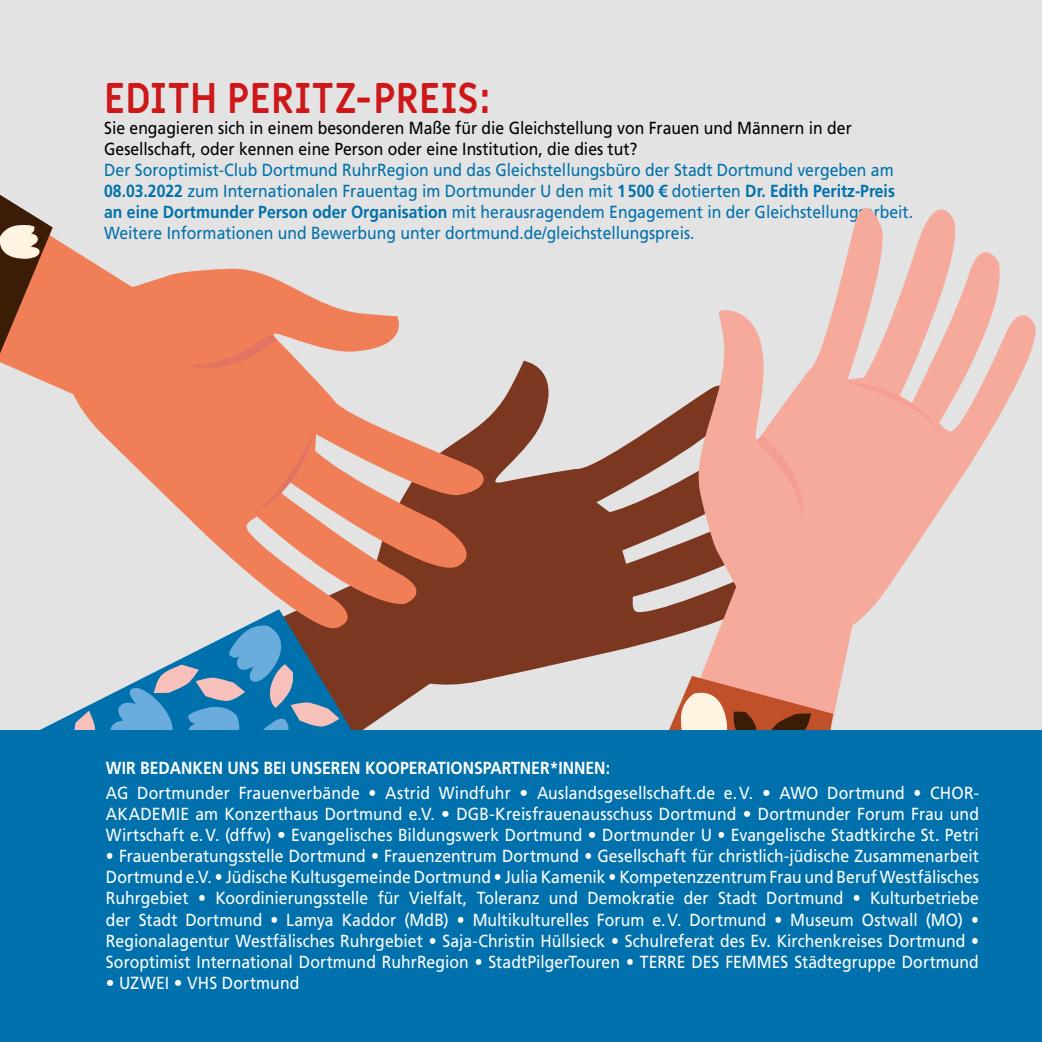
<style>
.page{position:relative;width:1042px;height:1042px;background:#e3e3e3}
.page>*{position:absolute;margin:0;border:0;box-sizing:border-box;transform-origin:0 0}
.t1{font:700 42px "Miriam Libre";color:#cd1719;scale:.93 1}
.t2{font:17.5px/21px "Frutiger LT Pro";letter-spacing:.005em;color:#fff;text-align:justify;scale:.9 1}
.t3{font:17.5px/21px "Frutiger LT Pro";color:#0071ac;scale:.9 1}
.t4{font:17.5px/21px "Frutiger LT Pro";color:#000;scale:.9 1}
.t5{font:700 17.5px "Frutiger LT Pro";color:#fff;scale:.9 1}
.t6{font:17.5px "Frutiger LT Pro";letter-spacing:.005em;color:#fff}
.s1{font-weight:700}
</style>
<div class="page">
<svg style="left:436px;top:361px;width:256px;height:324px;fill:#7b371f"></svg>
<svg style="left:77px;top:696px;width:30px;height:34px"></svg>
<svg style="left:40px;top:711px;width:56px;height:19px"></svg>
<svg style="left:107px;top:637px;width:329px;height:93px"></svg>
<svg style="left:74px;top:268px;width:416px;height:369px"></svg>
<svg style="left:0;top:195px;width:139px;height:202px"></svg>
<svg style="left:187px;top:332px;width:90px;height:45px;background:#ed7d59"></svg>
<svg style="left:247px;top:429px;width:68px;height:86px;background:#ed8764"></svg>
<svg style="left:692px;top:208px;width:344px;height:416px"></svg>
<svg style="left:640px;top:580px;width:214px;height:150px"></svg>
<svg style="left:755px;top:435px;width:51px;height:84px;background:#f4a89a"></svg>
<svg style="left:842px;top:381px;width:98px;height:52px;background:#f3ac9f"></svg>
<div style="left:0;top:730px;width:1042px;height:312px;background:#0071ac"></div>
<h1 class="t1" style="left:104px;top:72px;width:418px">EDITH PERITZ-PREIS:</h1>
<p class="t4" style="left:104px;top:117px;width:832px">Sie engagieren sich in einem besonderen Maße für die Gleichstellung von Frauen und Männern in der<br>Gesellschaft, oder kennen eine Person oder eine Institution, die dies tut?</p>
<p class="t3" style="left:104px;top:159px;width:900px">Der Soroptimist-Club Dortmund RuhrRegion und das Gleichstellungsbüro der Stadt Dortmund vergeben am <span class="s1">08.03.2022</span> zum Internationalen Frauentag im Dortmunder U den mit <span class="s1">1500 €</span> dotierten <span class="s1">Dr. Edith Peritz-Preis an eine Dortmunder Person oder Organisation</span> mit herausragendem Engagement in der Gleichstellungsarbeit.<br>Weitere Informationen und Bewerbung unter dortmund.de/gleichstellungspreis.</p>
<p class="t5" style="left:106px;top:757px;width:562px">WIR BEDANKEN UNS BEI UNSEREN KOOPERATIONSPARTNER*INNEN:</p>
<p class="t2" style="left:106px;top:783px;width:971px">AG Dortmunder Frauenverbände • Astrid Windfuhr • Auslandsgesellschaft.de e.V. • AWO Dortmund • CHOR-AKADEMIE am Konzerthaus Dortmund e.V. • DGB-Kreisfrauenausschuss Dortmund • Dortmunder Forum Frau und Wirtschaft e.V. (dffw) • Evangelisches Bildungswerk Dortmund • Dortmunder U • Evangelische Stadtkirche St. Petri</p>
<p class="t2" style="left:106px;top:846px;width:971px">• Frauenberatungsstelle Dortmund • Frauenzentrum Dortmund • Gesellschaft für christlich-jüdische Zusammenarbeit Dortmund e.V. • Jüdische Kultusgemeinde Dortmund • Julia Kamenik • Kompetenzzentrum Frau und Beruf Westfälisches Ruhrgebiet • Koordinierungsstelle für Vielfalt, Toleranz und Demokratie der Stadt Dortmund • Kulturbetriebe der Stadt Dortmund • Lamya Kaddor (MdB) • Multikulturelles Forum e.V. Dortmund • Museum Ostwall (MO) • Regionalagentur Westfälisches Ruhrgebiet • Saja-Christin Hüllsieck • Schulreferat des Ev. Kirchenkreises Dortmund • Soroptimist International Dortmund RuhrRegion • StadtPilgerTouren • TERRE DES FEMMES Städtegruppe Dortmund</p>
<p class="t6" style="left:106px;top:972px;width:195px">• UZWEI • VHS Dortmund</p>
</div>
